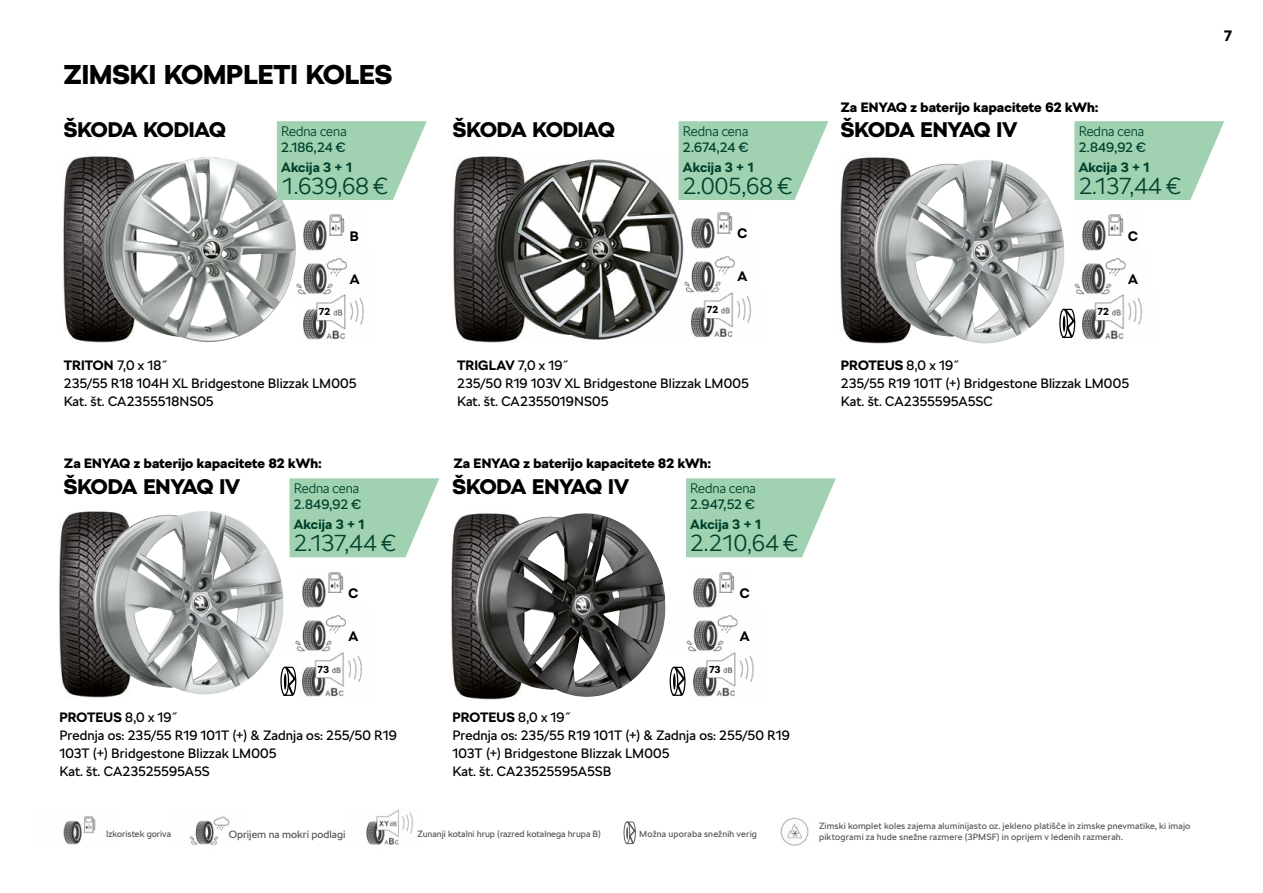
<style>
.page{position:relative;width:1263px;height:893px;background:#fff}
.page>*{position:absolute;margin:0;border:0;box-sizing:border-box;transform-origin:0 0}
.t1{font:900 27px "SKODA Next";color:#000}
.t2{font:300 22.5px "SKODA Next";letter-spacing:-.015em;color:#00412d}
.t3{font:900 21px "SKODA Next";color:#000}
.t4{font:700 15px "SKODA Next";color:#000}
.t5{font:700 13.65px "SKODA Next";color:#000}
.t6{font:13.5px/18px "SKODA Next";letter-spacing:.005em;color:#000}
.t7{font:900 13.5px "SKODA Next";letter-spacing:.015em;color:#000}
.t8{font:300 13.5px "SKODA Next";color:#00412d}
.t9{font:13.5px "SKODA Next";letter-spacing:.005em;color:#00412d}
.t10{font:700 13.5px "SKODA Next";letter-spacing:.01em;color:#00412d}
.t11{font:10.5px "SKODA Next";color:#555756}
.t12{font:700 10.05px "SKODA Next";color:#000}
.t13{font:9px/10.8px "SKODA Next";letter-spacing:.015em;color:#555756}
.s1{font-weight:700}
</style>
<div class="page">
<img style="left:63px;top:156px;width:50px;height:186px">
<img style="left:453px;top:156px;width:50px;height:186px">
<img style="left:102px;top:157px;width:194px;height:186px">
<img style="left:491px;top:157px;width:193px;height:185px">
<img style="left:303px;top:299px;width:61px;height:41px">
<img style="left:303px;top:214px;width:42px;height:33px">
<img style="left:268px;top:247px;width:93px;height:52px">
<div style="left:319px;top:308px;width:14px;height:8px;background:#fff"></div>
<img style="left:691px;top:297px;width:61px;height:41px">
<img style="left:691px;top:212px;width:42px;height:33px">
<img style="left:656px;top:245px;width:93px;height:52px">
<div style="left:707px;top:305px;width:13px;height:8px;background:#fff"></div>
<img style="left:840px;top:157px;width:61px;height:187px">
<img style="left:874px;top:160px;width:190px;height:183px">
<svg style="left:1059px;top:307px;width:17px;height:33px"></svg>
<img style="left:1082px;top:299px;width:61px;height:41px">
<img style="left:1082px;top:214px;width:42px;height:33px">
<img style="left:1047px;top:247px;width:93px;height:52px">
<div style="left:1097px;top:308px;width:14px;height:8px;background:#fff"></div>
<img style="left:59px;top:511px;width:63px;height:187px">
<img style="left:93px;top:511px;width:191px;height:183px">
<svg style="left:280px;top:664px;width:17px;height:32px"></svg>
<img style="left:302px;top:657px;width:61px;height:40px">
<img style="left:302px;top:572px;width:42px;height:33px">
<img style="left:267px;top:605px;width:93px;height:52px">
<div style="left:318px;top:665px;width:13px;height:8px;background:#fff"></div>
<img style="left:391px;top:513px;width:119px;height:186px">
<img style="left:475px;top:513px;width:190px;height:184px">
<svg style="left:670px;top:666px;width:16px;height:30px"></svg>
<img style="left:693px;top:657px;width:61px;height:40px">
<img style="left:693px;top:572px;width:42px;height:33px">
<img style="left:658px;top:605px;width:93px;height:52px">
<div style="left:709px;top:665px;width:14px;height:8px;background:#fff"></div>
<svg style="left:623px;top:821px;width:13px;height:24px"></svg>
<img style="left:366px;top:809px;width:48px;height:36px">
<img style="left:63px;top:816px;width:33px;height:29px">
<img style="left:189px;top:816px;width:41px;height:29px">
<img style="left:780px;top:817px;width:29px;height:29px">
<svg style="left:277px;top:121px;width:150px;height:79px;background:#aad7b9"></svg>
<svg style="left:679px;top:121px;width:149px;height:79px;background:#aad7b9"></svg>
<svg style="left:1074px;top:121px;width:150px;height:79px;background:#aad7b9"></svg>
<svg style="left:289px;top:478px;width:150px;height:79px;background:#abd7ba"></svg>
<svg style="left:686px;top:478px;width:150px;height:79px;background:#aad7b9"></svg>
<h1 class="t1" style="left:64px;top:58px;width:330px">ZIMSKI KOMPLETI KOLES</h1>
<h3 class="t3" style="left:64px;top:117px;width:163px">ŠKODA KODIAQ</h3>
<h3 class="t3" style="left:453px;top:117px;width:163px">ŠKODA KODIAQ</h3>
<p class="t8" style="left:281px;top:122px;width:67px">Redna cena</p>
<p class="t9" style="left:281px;top:140px;width:66px">2.186,24 €</p>
<p class="t10" style="left:281px;top:159px;width:72px">Akcija 3 + 1</p>
<h2 class="t2" style="left:281px;top:171px;width:108px">1.639,68 €</h2>
<p class="t12" style="left:319px;top:306px;width:13px">72</p>
<p class="t5" style="left:350px;top:228px;width:10px">B</p>
<p class="t5" style="left:350px;top:271px;width:11px">A</p>
<p class="t8" style="left:683px;top:122px;width:67px">Redna cena</p>
<p class="t9" style="left:683px;top:140px;width:67px">2.674,24 €</p>
<p class="t10" style="left:683px;top:159px;width:72px">Akcija 3 + 1</p>
<h2 class="t2" style="left:683px;top:171px;width:110px">2.005,68 €</h2>
<p class="t12" style="left:707px;top:303px;width:13px">72</p>
<p class="t5" style="left:737px;top:225px;width:11px">C</p>
<p class="t5" style="left:737px;top:268px;width:11px">A</p>
<p class="t6" style="left:64px;top:356px;width:294px"><span class="s1">TRITON</span> 7,0 x 18˝<br>235/55 R18 104H XL Bridgestone Blizzak LM005<br>Kat. št. CA2355518NS05</p>
<p class="t6" style="left:457px;top:356px;width:293px"><span class="s1">TRIGLAV</span> 7,0 x 19˝<br>235/50 R19 103V XL Bridgestone Blizzak LM005<br>Kat. št. CA2355019NS05</p>
<p class="t7" style="left:64px;top:455px;width:259px">Za ENYAQ z baterijo kapacitete 82 kWh:</p>
<p class="t7" style="left:454px;top:455px;width:259px">Za ENYAQ z baterijo kapacitete 82 kWh:</p>
<h3 class="t3" style="left:64px;top:474px;width:178px">ŠKODA ENYAQ IV</h3>
<p class="t8" style="left:294px;top:479px;width:67px">Redna cena</p>
<p class="t9" style="left:294px;top:497px;width:69px">2.849,92 €</p>
<p class="t10" style="left:294px;top:516px;width:72px">Akcija 3 + 1</p>
<h2 class="t2" style="left:294px;top:528px;width:103px">2.137,44 €</h2>
<p class="t12" style="left:318px;top:663px;width:13px">73</p>
<p class="t5" style="left:348px;top:585px;width:11px">C</p>
<p class="t5" style="left:348px;top:628px;width:11px">A</p>
<p class="t6" style="left:60px;top:709px;width:339px"><span class="s1">PROTEUS</span> 8,0 x 19˝<br>Prednja os: 235/55 R19 101T (+) &amp; Zadnja os: 255/50 R19<br>103T (+) Bridgestone Blizzak LM005<br>Kat. št. CA23525595A5S</p>
<h3 class="t3" style="left:452px;top:474px;width:178px">ŠKODA ENYAQ IV</h3>
<p class="t8" style="left:690px;top:479px;width:67px">Redna cena</p>
<p class="t9" style="left:690px;top:497px;width:66px">2.947,52 €</p>
<p class="t10" style="left:690px;top:516px;width:72px">Akcija 3 + 1</p>
<h2 class="t2" style="left:690px;top:528px;width:109px">2.210,64 €</h2>
<p class="t12" style="left:709px;top:663px;width:13px">73</p>
<p class="t5" style="left:740px;top:585px;width:11px">C</p>
<p class="t5" style="left:740px;top:628px;width:11px">A</p>
<p class="t6" style="left:452px;top:709px;width:339px"><span class="s1">PROTEUS</span> 8,0 x 19˝<br>Prednja os: 235/55 R19 101T (+) &amp; Zadnja os: 255/50 R19<br>103T (+) Bridgestone Blizzak LM005<br>Kat. št. CA23525595A5SB</p>
<p class="t7" style="left:841px;top:99px;width:259px">Za ENYAQ z baterijo kapacitete 62 kWh:</p>
<h3 class="t3" style="left:841px;top:117px;width:178px">ŠKODA ENYAQ IV</h3>
<p class="t8" style="left:1079px;top:122px;width:67px">Redna cena</p>
<p class="t9" style="left:1079px;top:140px;width:69px">2.849,92 €</p>
<p class="t10" style="left:1079px;top:159px;width:72px">Akcija 3 + 1</p>
<h2 class="t2" style="left:1079px;top:171px;width:103px">2.137,44 €</h2>
<p class="t12" style="left:1097px;top:306px;width:13px">72</p>
<p class="t5" style="left:1128px;top:228px;width:11px">C</p>
<p class="t5" style="left:1128px;top:271px;width:11px">A</p>
<p class="t6" style="left:841px;top:356px;width:290px"><span class="s1">PROTEUS</span> 8,0 x 19˝<br>235/55 R19 101T (+) Bridgestone Blizzak LM005<br>Kat. št. CA2355595A5SC</p>
<p class="t13" style="left:106px;top:829px;width:67px">Izkoristek goriva</p>
<p class="t11" style="left:229px;top:828px;width:118px">Oprijem na mokri podlagi</p>
<p class="t13" style="left:417px;top:829px;width:185px">Zunanji kotalni hrup (razred kotalnega hrupa B)</p>
<p class="t13" style="left:639px;top:829px;width:119px">Možna uporaba snežnih verig</p>
<p class="t13" style="left:819px;top:820px;width:373px">Zimski komplet koles zajema aluminijasto oz. jekleno platišče in zimske pnevmatike, ki imajo piktogrami za hude snežne razmere (3PMSF) in oprijem v ledenih razmerah.</p>
<p class="t4" style="left:1224px;top:27px;width:10px">7</p>
</div>
